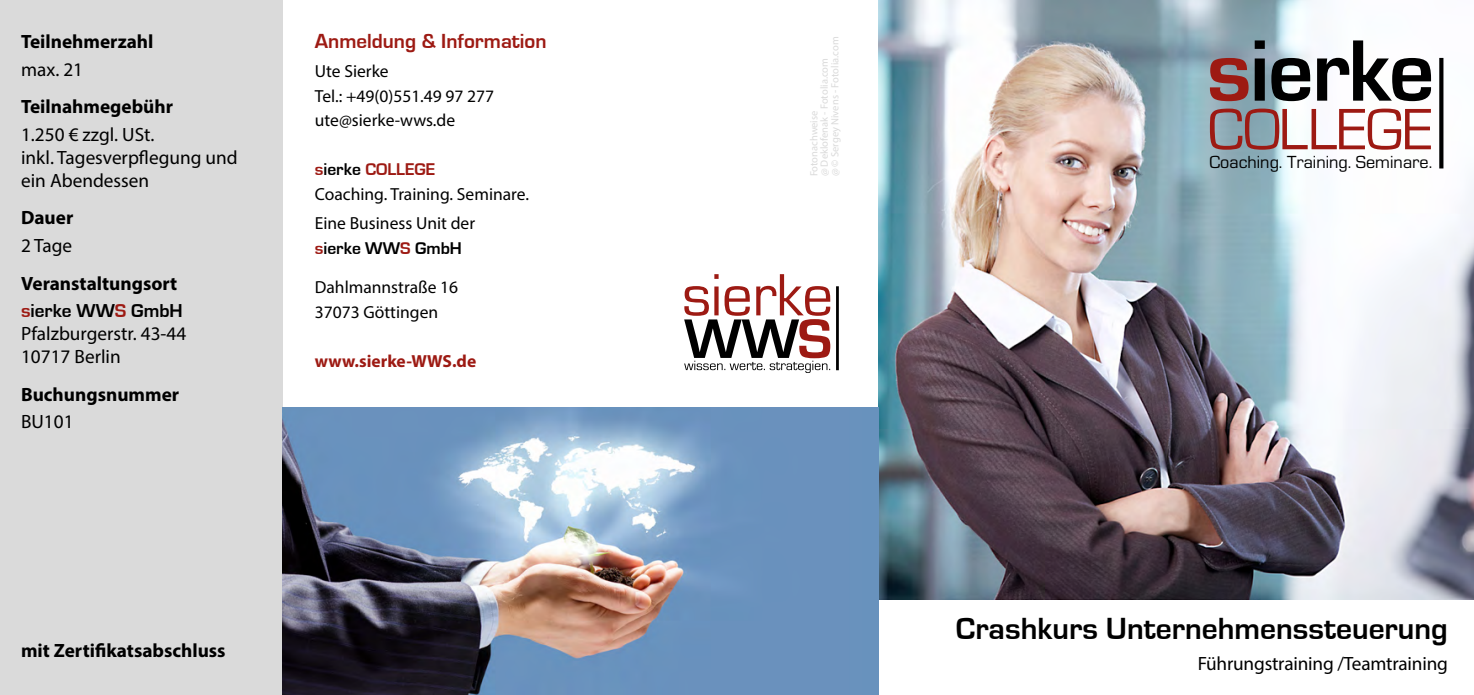
<style>
.page{position:relative;width:1474px;height:695px;background:#fff}
.page>*{position:absolute;margin:0;border:0;box-sizing:border-box;transform-origin:0 0}
.t1{font:60.38px "Eurostile";letter-spacing:-.005em;color:#9d1a13}
.t2{font:700 31.5px "Eurostile";color:#000}
.t3{font:700 21px "Eurostile";color:#9d1a13}
.t4{font:19.25px/22.8px "Myriad Pro";color:#000}
.t5{font:700 19.25px "Myriad Pro";color:#000}
.t6{font:700 19.25px "Eurostile";color:#000}
.t7{font:18.2px "Eurostile";color:#000}
.t8{font:17.5px/24.5px "Myriad Pro";color:#000}
.t9{font:700 17.5px "Myriad Pro";color:#9d1a13}
.t10{font:700 17.5px "Eurostile";color:#9d1a13}
.t11{font:700 17.5px "Eurostile";color:#000}
.t12{font:10.5px/10.5px "Myriad Pro";color:#dadada}
.s1{color:#9d1a13}
.s2{color:#000}
</style>
<div class="page">
<img style="left:878px;top:0;width:595px;height:599px">
<div style="left:0;top:0;width:283px;height:694px;background:#dadada"></div>
<svg style="left:1254px;top:40px;width:176px;height:61px"></svg>
<svg style="left:1209px;top:58px;width:39px;height:43px;background:#965151"></svg>
<svg style="left:1439px;top:58px;width:4px;height:110px"></svg>
<img style="left:283px;top:407px;width:595px;height:287px">
<hr style="left:836px;top:286px;width:2px;height:84px;background:#000">
<svg style="left:684px;top:274px;width:146px;height:99px"></svg>
<p class="t5" style="left:21px;top:29px;width:134px">Teilnehmerzahl</p>
<p class="t4" style="left:21px;top:58px;width:64px">max. 21</p>
<p class="t5" style="left:21px;top:94px;width:153px">Teilnahmegebühr</p>
<p class="t4" style="left:21px;top:123px;width:218px">1.250 € zzgl. USt.<br>inkl. Tagesverpflegung und ein Abendessen</p>
<p class="t5" style="left:21px;top:205px;width:54px">Dauer</p>
<p class="t4" style="left:21px;top:234px;width:53px">2 Tage</p>
<p class="t5" style="left:21px;top:270px;width:158px">Veranstaltungsort</p>
<p class="t6" style="left:21px;top:300px;width:163px"><span class="s1">s</span>ierke WW<span class="s1">S</span> GmbH</p>
<p class="t4" style="left:21px;top:322px;width:167px">Pfalzburgerstr. 43-44<br>10717 Berlin</p>
<p class="t5" style="left:21px;top:381px;width:160px">Buchungsnummer</p>
<p class="t4" style="left:21px;top:410px;width:54px">BU101</p>
<p class="t3" style="left:315px;top:29px;width:233px">Anmeldung &amp; Information</p>
<p class="t8" style="left:315px;top:59px;width:181px">Ute Sierke<br>Tel.: +49(0)551.49 97 277 ute@sierke-wws.de</p>
<p class="t10" style="left:315px;top:160px;width:122px">s<span class="s2">ierke</span> COLLEGE</p>
<p class="t8" style="left:315px;top:179px;width:216px;line-height:29.4px">Coaching. Training. Seminare.<br>Eine Business Unit der</p>
<p class="t11" style="left:315px;top:238px;width:148px"><span class="s1">s</span>ierke WW<span class="s1">S</span> GmbH</p>
<p class="t8" style="left:315px;top:274px;width:145px">Dahlmannstraße 16<br>37073 Göttingen</p>
<p class="t9" style="left:315px;top:349px;width:163px">www.sierke-WWS.de</p>
<p class="t5" style="left:21px;top:638px;width:206px">mit Zertifikatsabschluss</p>
<p class="t12" style="left:808px;top:176px;width:141px;rotate:-90deg">Fotonachweise<br>@ Deklofenak - Fotolia.com<br>@ © Sergey Nivens - Fotolia.com</p>
<h1 class="t1" style="left:1207px;top:97px;width:227px">COLLEGE</h1>
<p class="t7" style="left:1209px;top:153px;width:224px">Coaching. Training. Seminare.</p>
<h2 class="t2" style="left:955px;top:611px;width:493px">Crashkurs Unternehmenssteuerung</h2>
<p class="t4" style="left:1197px;top:652px;width:252px">Führungstraining /Teamtraining</p>
</div>
